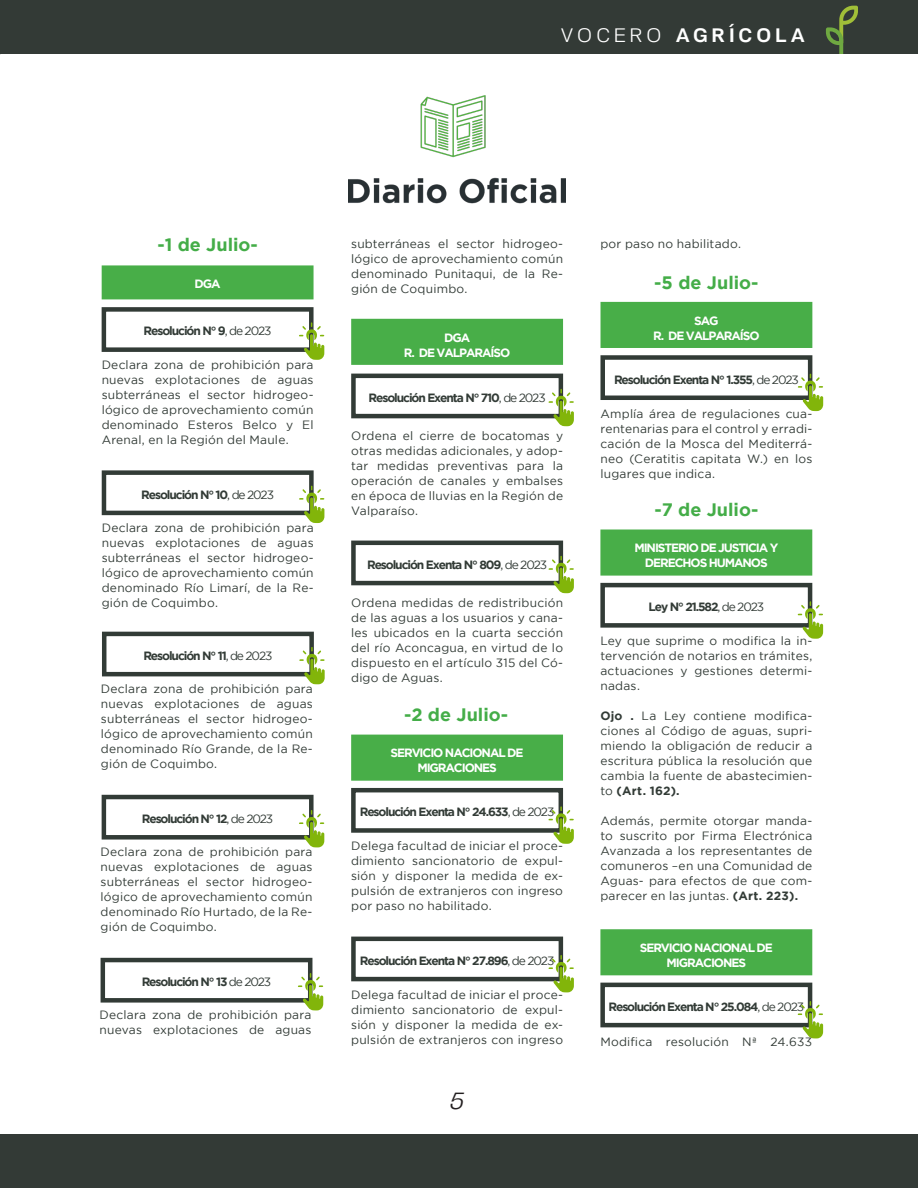
<style>
.page{position:relative;width:918px;height:1188px;background:#fff}
.page>*{position:absolute;margin:0;border:0;box-sizing:border-box;transform-origin:0 0}
.t1{font:italic 24px "Neo Gram";color:#231f20}
.t2{font:700 19.5px "Neo Gram";letter-spacing:.21em;color:#fff}
.t3{font:700 18px "Gotham";color:#44ad48}
.t4{font:12px/15px "Gotham";letter-spacing:.02em;color:#323b36;text-align:justify}
.t5{font:700 12px "Gotham";letter-spacing:-.09em;color:#323b36}
.t6{font:700 12px "Gotham";letter-spacing:-.09em;color:#fff}
.s1{font-weight:400}
.s2{font-weight:700}
</style>
<div class="page">
<div style="left:0;top:1134px;width:918px;height:54px;background:#333a36"></div>
<div style="left:0;top:0;width:918px;height:54px;background:#333a36"></div>
<svg style="left:826px;top:6px;width:32px;height:48px"></svg>
<img style="left:348px;top:95px;width:217px;height:109px">
<div style="left:104px;top:268px;width:207px;height:29px;background:#48ae48"></div>
<div style="left:102px;top:265px;width:212px;height:34px;border:4px solid #48ae48"></div>
<div style="left:102px;top:307px;width:212px;height:45px;border:4px solid #323b36"></div>
<svg style="left:299px;top:322px;width:25px;height:38px"></svg>
<div style="left:351px;top:374px;width:212px;height:44px;border:4px solid #323b36"></div>
<svg style="left:548px;top:389px;width:26px;height:37px"></svg>
<div style="left:353px;top:321px;width:208px;height:42px;background:#48ae48"></div>
<div style="left:351px;top:319px;width:212px;height:46px;border:4px solid #48ae48"></div>
<div style="left:351px;top:788px;width:212px;height:45px;border:4px solid #323b36"></div>
<svg style="left:548px;top:806px;width:26px;height:38px"></svg>
<div style="left:353px;top:737px;width:208px;height:41px;background:#48ae48"></div>
<div style="left:351px;top:735px;width:212px;height:46px;border:4px solid #48ae48"></div>
<div style="left:102px;top:470px;width:212px;height:45px;border:4px solid #323b36"></div>
<svg style="left:299px;top:486px;width:25px;height:37px"></svg>
<div style="left:102px;top:632px;width:212px;height:44px;border:4px solid #323b36"></div>
<svg style="left:299px;top:647px;width:26px;height:37px"></svg>
<div style="left:102px;top:795px;width:212px;height:45px;border:4px solid #323b36"></div>
<svg style="left:299px;top:810px;width:25px;height:37px"></svg>
<div style="left:101px;top:958px;width:211px;height:45px;border:4px solid #323b36"></div>
<svg style="left:298px;top:973px;width:25px;height:37px"></svg>
<div style="left:351px;top:541px;width:212px;height:44px;border:4px solid #323b36"></div>
<svg style="left:548px;top:556px;width:26px;height:37px"></svg>
<div style="left:351px;top:937px;width:212px;height:44px;border:4px solid #323b36"></div>
<svg style="left:548px;top:955px;width:26px;height:37px"></svg>
<div style="left:600px;top:355px;width:212px;height:45px;border:4px solid #323b36"></div>
<svg style="left:798px;top:374px;width:25px;height:37px"></svg>
<div style="left:603px;top:304px;width:207px;height:42px;background:#48ae48"></div>
<div style="left:601px;top:302px;width:211px;height:46px;border:4px solid #48ae48"></div>
<div style="left:600px;top:583px;width:212px;height:45px;border:4px solid #323b36"></div>
<svg style="left:798px;top:601px;width:25px;height:38px"></svg>
<div style="left:603px;top:532px;width:207px;height:41px;background:#48ae48"></div>
<div style="left:600px;top:530px;width:212px;height:46px;border:4px solid #48ae48"></div>
<div style="left:600px;top:983px;width:212px;height:44px;border:4px solid #323b36"></div>
<svg style="left:798px;top:1001px;width:25px;height:37px"></svg>
<div style="left:603px;top:932px;width:207px;height:41px;background:#48ae48"></div>
<div style="left:600px;top:929px;width:212px;height:46px;border:4px solid #48ae48"></div>
<p class="t2" style="left:561px;top:20px;width:246px"><span class="s1">VOCERO</span> AGRÍCOLA</p>
<p class="t3" style="left:157px;top:235px;width:102px">-1 de Julio-</p>
<p class="t6" style="left:195px;top:277px;width:28px">DGA</p>
<p class="t5" style="left:144px;top:324px;width:129px">Resolución N° 9<span class="s1">, de 2023</span></p>
<p class="t4" style="left:102px;top:357px;width:213px">Declara zona de prohibición para nuevas explotaciones de aguas subterráneas el sector hidrogeo&shy;lógico de aprovechamiento común denominado Esteros Belco y El Arenal, en la Región del Maule.</p>
<p class="t5" style="left:141px;top:487px;width:134px">Resolución N° 10<span class="s1">, de 2023</span></p>
<p class="t4" style="left:102px;top:520px;width:213px">Declara zona de prohibición para nuevas explotaciones de aguas subterráneas el sector hidrogeo&shy;lógico de aprovechamiento común denominado Río Limarí, de la Re&shy;gión de Coquimbo.</p>
<p class="t5" style="left:143px;top:649px;width:131px">Resolución N° 11<span class="s1">, de 2023</span></p>
<p class="t4" style="left:101px;top:681px;width:213px">Declara zona de prohibición para nuevas explotaciones de aguas subterráneas el sector hidrogeo&shy;lógico de aprovechamiento común denominado Río Grande, de la Re&shy;gión de Coquimbo.</p>
<p class="t5" style="left:142px;top:812px;width:133px">Resolución N° 12<span class="s1">, de 2023</span></p>
<p class="t4" style="left:101px;top:844px;width:213px">Declara zona de prohibición para nuevas explotaciones de aguas subterráneas el sector hidrogeo&shy;lógico de aprovechamiento común denominado Río Hurtado, de la Re&shy;gión de Coquimbo.</p>
<p class="t5" style="left:142px;top:975px;width:131px">Resolución N° 13 <span class="s1">de 2023</span></p>
<p class="t4" style="left:100px;top:1007px;width:213px">Declara zona de prohibición para nuevas explotaciones de aguas</p>
<p class="t4" style="left:351px;top:236px;width:213px">subterráneas el sector hidrogeo&shy;lógico de aprovechamiento común denominado Punitaqui, de la Re&shy;gión de Coquimbo.</p>
<p class="t6" style="left:444px;top:330px;width:28px">DGA</p>
<p class="t6" style="left:404px;top:345px;width:108px">R. DE VALPARAÍSO</p>
<p class="t5" style="left:369px;top:391px;width:179px">Resolución Exenta N° 710<span class="s1">, de 2023</span></p>
<p class="t4" style="left:351px;top:428px;width:213px">Ordena el cierre de bocatomas y otras medidas adicionales, y adop&shy;tar medidas preventivas para la operación de canales y embalses en época de lluvias en la Región de Valparaíso.</p>
<p class="t5" style="left:367px;top:558px;width:182px">Resolución Exenta N° 809<span class="s1">, de 2023</span></p>
<p class="t4" style="left:351px;top:595px;width:213px">Ordena medidas de redistribución de las aguas a los usuarios y cana&shy;les ubicados en la cuarta sección del río Aconcagua, en virtud de lo dispuesto en el artículo 315 del Có&shy;digo de Aguas.</p>
<p class="t3" style="left:404px;top:705px;width:106px">-2 de Julio-</p>
<p class="t6" style="left:391px;top:746px;width:135px">SERVICIO NACIONAL DE</p>
<p class="t6" style="left:417px;top:761px;width:81px">MIGRACIONES</p>
<p class="t5" style="left:360px;top:805px;width:196px">Resolución Exenta N° 24.633<span class="s1">, de 2023</span></p>
<p class="t4" style="left:351px;top:838px;width:213px">Delega facultad de iniciar el proce&shy;dimiento sancionatorio de expul&shy;sión y disponer la medida de ex&shy;pulsión de extranjeros con ingreso por paso no habilitado.</p>
<p class="t5" style="left:360px;top:954px;width:196px">Resolución Exenta N° 27.896<span class="s1">, de 2023</span></p>
<p class="t4" style="left:351px;top:987px;width:213px">Delega facultad de iniciar el proce&shy;dimiento sancionatorio de expul&shy;sión y disponer la medida de ex&shy;pulsión de extranjeros con ingreso</p>
<p class="t1" style="left:448px;top:1084px;width:16px">5</p>
<p class="t4" style="left:600px;top:236px;width:142px">por paso no habilitado.</p>
<p class="t3" style="left:654px;top:272px;width:106px">-5 de Julio-</p>
<p class="t6" style="left:694px;top:313px;width:26px">SAG</p>
<p class="t6" style="left:653px;top:328px;width:108px">R. DE VALPARAÍSO</p>
<p class="t5" style="left:614px;top:372px;width:186px">Resolución Exenta N° 1.355<span class="s1">, de 2023</span></p>
<p class="t4" style="left:601px;top:406px;width:213px">Amplía área de regulaciones cua&shy;rentenarias para el control y erradi&shy;cación de la Mosca del Mediterrá&shy;neo (Ceratitis capitata W.) en los lugares que indica.</p>
<p class="t3" style="left:654px;top:500px;width:106px">-7 de Julio-</p>
<p class="t6" style="left:634px;top:541px;width:146px">MINISTERIO DE JUSTICIA Y</p>
<p class="t6" style="left:645px;top:556px;width:124px">DERECHOS HUMANOS</p>
<p class="t5" style="left:649px;top:600px;width:117px">Ley N° 21.582<span class="s1">, de 2023</span></p>
<p class="t4" style="left:600px;top:633px;width:213px">Ley que suprime o modifica la in&shy;tervención de notarios en trámites, actuaciones y gestiones determi&shy;nadas.</p>
<p class="t4" style="left:600px;top:708px;width:213px"><span class="s2">Ojo .</span> La Ley contiene modifica&shy;ciones al Código de aguas, supri&shy;miendo la obligación de reducir a escritura pública la resolución que cambia la fuente de abastecimien&shy;to <span class="s2">(Art. 162).</span></p>
<p class="t4" style="left:600px;top:813px;width:213px">Además, permite otorgar manda&shy;to suscrito por Firma Electrónica Avanzada a los representantes de comuneros –en una Comunidad de Aguas- para efectos de que com&shy;parecer en las juntas. <span class="s2">(Art. 223).</span></p>
<p class="t6" style="left:640px;top:941px;width:135px">SERVICIO NACIONAL DE</p>
<p class="t6" style="left:667px;top:956px;width:81px">MIGRACIONES</p>
<p class="t5" style="left:609px;top:1000px;width:197px">Resolución Exenta N° 25.084<span class="s1">, de 2023</span></p>
<p class="t4" style="left:600px;top:1034px;width:213px">Modifica resolución Nª 24.633</p>
</div>
